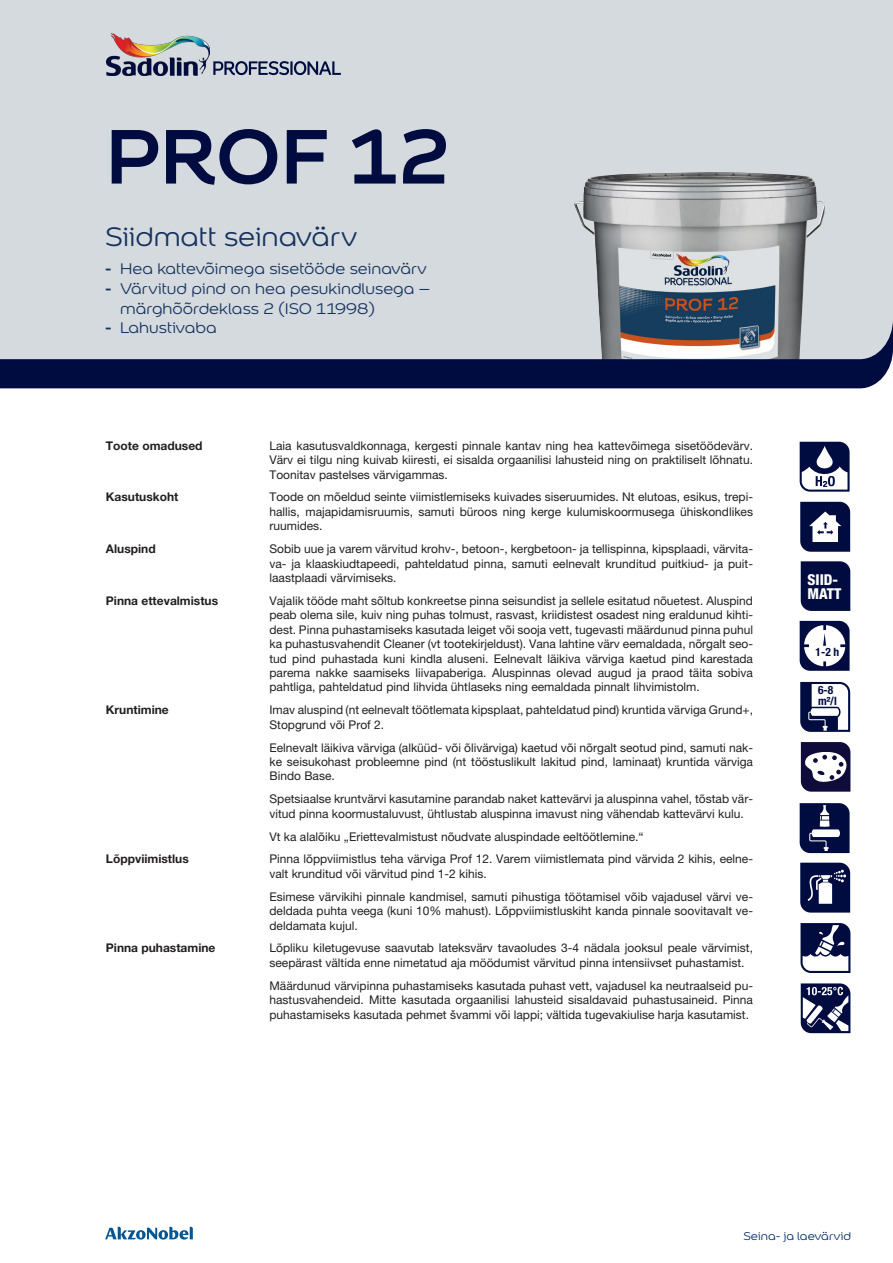
<style>
.page{position:relative;width:893px;height:1263px;background:#fff}
.page>*{position:absolute;margin:0;border:0;box-sizing:border-box;transform-origin:0 0}
.TOOTE_NIMI{font:700 82.5px "Colour Sans";color:#000c40}
.MIS_ON{font:28.5px "Colour Sans";color:#15305e}
.t1{font:16.5px/19.8px "Colour Sans";color:#15305e}
.t2{font:800 condensed 15px/14.2px "Helvetica Neue LT Pro";color:#fff}
.TEKST_EE{font:12px/14.4px "Helvetica Neue LT Pro";color:#231f20;text-align:justify}
.TEKST_EE-2{font:700 12px "Helvetica Neue LT Pro";color:#231f20}
.t3{font:12px "Colour Sans";color:#002868}
.t4{font:700 condensed 11.55px "Helvetica Neue LT Pro";color:#000c40}
.s1{font-family:"Helvetica Neue LT Pro";font-weight:500}
</style>
<div class="page">
<svg style="left:105px;top:1227px;width:88px;height:12px"></svg>
<div style="left:0;top:0;width:893px;height:319px;background:#d4dade"></div>
<img style="left:574px;top:172px;width:250px;height:147px">
<svg style="left:213px;top:61px;width:128px;height:14px;background:#7a829b"></svg>
<img style="left:106px;top:34px;width:103px;height:41px">
<svg style="left:0;top:319px;width:893px;height:69px;background:#717991"></svg>
<svg style="left:800px;top:923px;width:50px;height:50px"></svg>
<svg style="left:800px;top:442px;width:50px;height:50px"></svg>
<svg style="left:800px;top:502px;width:50px;height:50px"></svg>
<svg style="left:800px;top:621px;width:50px;height:50px"></svg>
<svg style="left:800px;top:863px;width:50px;height:49px;background:#343d66"></svg>
<svg style="left:800px;top:803px;width:50px;height:50px;background:#2e3862"></svg>
<svg style="left:801px;top:983px;width:49px;height:50px"></svg>
<svg style="left:801px;top:742px;width:49px;height:50px"></svg>
<svg style="left:800px;top:682px;width:50px;height:50px"></svg>
<div style="left:801px;top:561px;width:49px;height:50px;background:#000c40"></div>
<p class="TOOTE_NIMI" style="left:106px;top:89px;width:345px">PROF 12</p>
<p class="MIS_ON" style="left:105px;top:217px;width:254px">Siidmatt seinavärv</p>
<p class="t1" style="left:105px;top:258px;width:323px"><span class="s1">-</span> Hea kattevõimega sisetööde seinavärv</p>
<p class="t1" style="left:120px;top:278px;width:312px;text-indent:-15px"><span class="s1">-</span> Värvitud pind on hea pesukindlusega – märghõõrdeklass 2 (ISO 11998)</p>
<p class="t1" style="left:105px;top:317px;width:113px"><span class="s1">-</span> Lahustivaba</p>
<p class="TEKST_EE-2" style="left:106px;top:438px;width:98px">Toote omadused</p>
<p class="TEKST_EE" style="left:269px;top:438px;width:485px">Laia kasutusvaldkonnaga, kergesti pinnale kantav ning hea kattevõimega sisetöödevärv.<br>Värv ei tilgu ning kuivab kiiresti, ei sisalda orgaanilisi lahusteid ning on praktiliselt lõhnatu.<br>Toonitav pastelses värvigammas.</p>
<p class="TEKST_EE-2" style="left:106px;top:490px;width:74px">Kasutuskoht</p>
<p class="TEKST_EE" style="left:269px;top:490px;width:485px">Toode on mõeldud seinte viimistlemiseks kuivades siseruumides. Nt elutoas, esikus, trepi&shy;hallis, majapidamisruumis, samuti büroos ning kerge kulumiskoormusega ühiskondlikes ruumides.</p>
<p class="TEKST_EE-2" style="left:106px;top:541px;width:51px">Aluspind</p>
<p class="TEKST_EE" style="left:269px;top:541px;width:485px">Sobib uue ja varem värvitud krohv-, betoon-, kergbetoon- ja tellispinna, kipsplaadi, värvita&shy;va- ja klaaskiudtapeedi, pahteldatud pinna, samuti eelnevalt krunditud puitkiud- ja puit&shy;laastplaadi värvimiseks.</p>
<p class="TEKST_EE-2" style="left:106px;top:593px;width:114px">Pinna ettevalmistus</p>
<p class="TEKST_EE" style="left:269px;top:593px;width:485px">Vajalik tööde maht sõltub konkreetse pinna seisundist ja sellele esitatud nõuetest. Aluspind peab olema sile, kuiv ning puhas tolmust, rasvast, kriidistest osadest ning eraldunud kihti&shy;dest. Pinna puhastamiseks kasutada leiget või sooja vett, tugevasti määrdunud pinna puhul ka puhastusvahendit Cleaner (vt tootekirjeldust). Vana lahtine värv eemaldada, nõrgalt seo&shy;tud pind puhastada kuni kindla aluseni. Eelnevalt läikiva värviga kaetud pind karestada parema nakke saamiseks liivapaberiga. Aluspinnas olevad augud ja praod täita sobiva pahtliga, pahteldatud pind lihvida ühtlaseks ning eemaldada pinnalt lihvimistolm.</p>
<p class="TEKST_EE-2" style="left:106px;top:702px;width:64px">Kruntimine</p>
<p class="TEKST_EE" style="left:269px;top:702px;width:485px">Imav aluspind (nt eelnevalt töötlemata kipsplaat, pahteldatud pind) kruntida värviga Grund+,<br>Stopgrund või Prof 2.</p>
<p class="TEKST_EE" style="left:269px;top:740px;width:485px">Eelnevalt läikiva värviga (alküüd- või õlivärviga) kaetud või nõrgalt seotud pind, samuti nak&shy;ke seisukohast probleemne pind (nt tööstuslikult lakitud pind, laminaat) kruntida värviga Bindo Base.</p>
<p class="TEKST_EE" style="left:269px;top:792px;width:485px">Spetsiaalse kruntvärvi kasutamine parandab naket kattevärvi ja aluspinna vahel, tõstab vär&shy;vitud pinna koormustaluvust, ühtlustab aluspinna imavust ning vähendab kattevärvi kulu.</p>
<p class="TEKST_EE" style="left:269px;top:829px;width:376px">Vt ka alalõiku „Eriettevalmistust nõudvate aluspindade eeltöötlemine.“</p>
<p class="TEKST_EE-2" style="left:106px;top:852px;width:84px">Lõppviimistlus</p>
<p class="TEKST_EE" style="left:269px;top:852px;width:485px">Pinna lõppviimistlus teha värviga Prof 12. Varem viimistlemata pind värvida 2 kihis, eelne&shy;valt krunditud või värvitud pind 1-2 kihis.</p>
<p class="TEKST_EE" style="left:269px;top:889px;width:485px">Esimese värvikihi pinnale kandmisel, samuti pihustiga töötamisel võib vajadusel värvi ve&shy;deldada puhta veega (kuni 10% mahust). Lõppviimistluskiht kanda pinnale soovitavalt ve&shy;deldamata kujul.</p>
<p class="TEKST_EE-2" style="left:106px;top:941px;width:111px">Pinna puhastamine</p>
<p class="TEKST_EE" style="left:269px;top:941px;width:485px">Lõpliku kiletugevuse saavutab lateksvärv tavaoludes 3-4 nädala jooksul peale värvimist, seepärast vältida enne nimetatud aja möödumist värvitud pinna intensiivset puhastamist.</p>
<p class="TEKST_EE" style="left:269px;top:978px;width:485px">Määrdunud värvipinna puhastamiseks kasutada puhast vett, vajadusel ka neutraalseid pu&shy;hastusvahendeid. Mitte kasutada orgaanilisi lahusteid sisaldavaid puhastusaineid. Pinna puhastamiseks kasutada pehmet švammi või lappi; vältida tugevakiulise harja kasutamist.</p>
<p class="t2" style="left:807px;top:572px;width:35px">SIID-<br>MATT</p>
<p class="t4" style="left:816px;top:645px;width:25px">1-2 h</p>
<p class="t4" style="left:818px;top:683px;width:17px">6-8</p>
<p class="t4" style="left:818px;top:693px;width:20px">m²/l</p>
<p class="t3" style="left:743px;top:1228px;width:109px">Seina- ja laevärvid</p>
</div>
